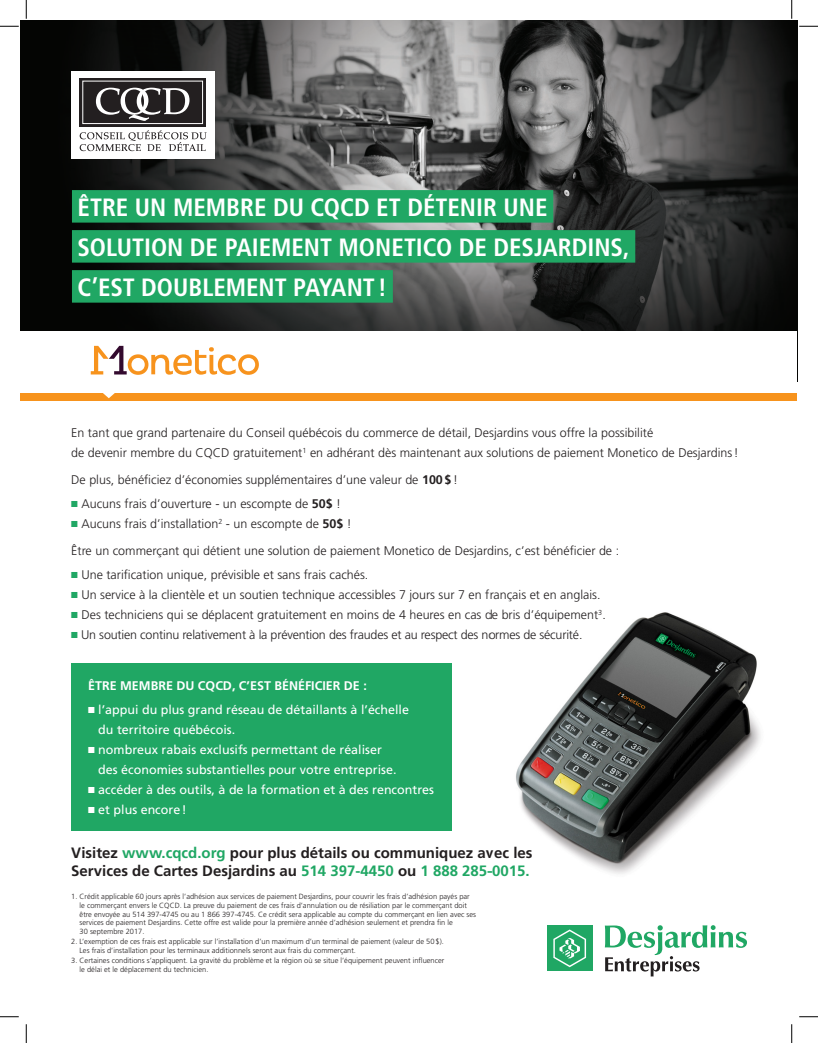
<style>
.page{position:relative;width:818px;height:1043px;background:#fff}
.page>*{position:absolute;margin:0;border:0;box-sizing:border-box;transform-origin:0 0}
.t1{font:700 condensed 25px "Frutiger";letter-spacing:-.005em;color:#fff}
.t2{font:700 15px/18px "Frutiger";color:#231f20}
.t3{font:300 12.5px/20px "Frutiger";color:#231f20}
.t4{font:12.5px/20px "Frutiger";color:#fff}
.t5{font:700 12.5px "Frutiger";color:#fff}
.t6{font:300 7.5px/8.8px "Frutiger";color:#231f20}
.s1{font-weight:700}
.s2{color:#20a764}
</style>
<div class="page">
<img style="left:21px;top:21px;width:776px;height:310px">
<div style="left:71px;top:663px;width:381px;height:167px;background:#20a764"></div>
<div style="left:72px;top:190px;width:481px;height:32px;background:#20a764"></div>
<div style="left:72px;top:230px;width:563px;height:32px;background:#20a764"></div>
<div style="left:72px;top:270px;width:321px;height:32px;background:#20a764"></div>
<div style="left:71px;top:71px;width:144px;height:87px;background:#fff"></div>
<svg style="left:79px;top:78px;width:127px;height:49px"></svg>
<div style="left:82px;top:81px;width:121px;height:43px;background:#231f20;border:1px solid #fff"></div>
<svg style="left:96px;top:88px;width:93px;height:33px"></svg>
<svg style="left:80px;top:130px;width:127px;height:21px"></svg>
<div style="left:547px;top:925px;width:45px;height:46px;background:#20a764"></div>
<svg style="left:553px;top:929px;width:33px;height:38px"></svg>
<svg style="left:604px;top:925px;width:143px;height:51px"></svg>
<img style="left:516px;top:612px;width:245px;height:262px">
<svg style="left:91px;top:346px;width:168px;height:29px"></svg>
<div style="left:21px;top:393px;width:776px;height:7px;background:#f7931d"></div>
<svg style="left:103px;top:393px;width:12px;height:5px"></svg>
<svg style="left:0;top:25px;width:19px;height:2px"></svg>
<svg style="left:799px;top:25px;width:19px;height:2px"></svg>
<svg style="left:0;top:1016px;width:19px;height:1px"></svg>
<svg style="left:799px;top:1016px;width:19px;height:1px"></svg>
<svg style="left:25px;top:0;width:2px;height:19px"></svg>
<svg style="left:25px;top:1024px;width:2px;height:18px"></svg>
<svg style="left:791px;top:0;width:1px;height:19px"></svg>
<svg style="left:791px;top:1024px;width:1px;height:18px"></svg>
<p class="t1" style="left:78px;top:193px;width:471px">ÊTRE UN MEMBRE DU CQCD ET DÉTENIR UNE</p>
<p class="t1" style="left:78px;top:233px;width:553px">SOLUTION DE PAIEMENT MONETICO DE DESJARDINS,</p>
<p class="t1" style="left:78px;top:273px;width:311px">C’EST DOUBLEMENT PAYANT !</p>
<p class="t3" style="left:71px;top:422px;width:669px">En tant que grand partenaire du Conseil québécois du commerce de détail, Desjardins vous offre la possibilité<br>de devenir membre du CQCD gratuitement<sup>1</sup> en adhérant dès maintenant aux solutions de paiement Monetico de Desjardins!</p>
<p class="t3" style="left:71px;top:470px;width:388px">De plus, bénéficiez d’économies supplémentaires d’une valeur de <span class="s1">100$</span>!</p>
<p class="t3" style="left:71px;top:493px;width:271px"><span class="s2">■</span> Aucuns frais d’ouverture - un escompte de <span class="s1">50$</span> !</p>
<p class="t3" style="left:71px;top:513px;width:282px"><span class="s2">■</span> Aucuns frais d’installation<sup>2</sup> - un escompte de <span class="s1">50$</span> !</p>
<p class="t3" style="left:71px;top:541px;width:549px">Être un commerçant qui détient une solution de paiement Monetico de Desjardins, c’est bénéficier de :</p>
<p class="t3" style="left:71px;top:565px;width:298px"><span class="s2">■</span> Une tarification unique, prévisible et sans frais cachés.</p>
<p class="t3" style="left:71px;top:585px;width:530px"><span class="s2">■</span> Un service à la clientèle et un soutien technique accessibles 7 jours sur 7 en français et en anglais.</p>
<p class="t3" style="left:71px;top:605px;width:536px"><span class="s2">■</span> Des techniciens qui se déplacent gratuitement en moins de 4 heures en cas de bris d’équipement<sup>3</sup>.</p>
<p class="t3" style="left:71px;top:625px;width:512px"><span class="s2">■</span> Un soutien continu relativement à la prévention des fraudes et au respect des normes de sécurité.</p>
<p class="t5" style="left:88px;top:678px;width:280px">ÊTRE MEMBRE DU CQCD, C’EST BÉNÉFICIER DE :</p>
<p class="t4" style="left:98px;top:699px;width:312px;text-indent:-10px">■ l’appui du plus grand réseau de détaillants à l’échelle du territoire québécois.</p>
<p class="t4" style="left:98px;top:739px;width:299px;text-indent:-10px">■ nombreux rabais exclusifs permettant de réaliser des économies substantielles pour votre entreprise.</p>
<p class="t4" style="left:88px;top:779px;width:347px">■ accéder à des outils, à de la formation et à des rencontres</p>
<p class="t4" style="left:88px;top:799px;width:100px">■ et plus encore!</p>
<p class="t2" style="left:71px;top:843px;width:463px">Visitez <span class="s2">www.cqcd.org</span> pour plus détails ou communiquez avec les<br>Services de Cartes Desjardins au <span class="s2">514 397-4450</span> ou <span class="s2">1 888 285-0015.</span></p>
<p class="t6" style="left:80px;top:892px;width:398px;text-indent:-8px">1. Crédit applicable 60 jours après l’adhésion aux services de paiement Desjardins, pour couvrir les frais d’adhésion payés par le commerçant envers le CQCD. La preuve du paiement de ces frais d’annulation ou de résiliation par le commerçant doit être envoyée au 514 397-4745 ou au 1 866 397-4745. Ce crédit sera applicable au compte du commerçant en lien avec ses services de paiement Desjardins. Cette offre est valide pour la première année d’adhésion seulement et prendra fin le<br>30 septembre 2017.</p>
<p class="t6" style="left:80px;top:937px;width:365px;text-indent:-8px">2. L’exemption de ces frais est applicable sur l’installation d’un maximum d’un terminal de paiement (valeur de 50$).<br>Les frais d’installation pour les terminaux additionnels seront aux frais du commerçant.</p>
<p class="t6" style="left:80px;top:956px;width:366px;text-indent:-8px">3. Certaines conditions s’appliquent. La gravité du problème et la région où se situe l’équipement peuvent influencer le délai et le déplacement du technicien.</p>
</div>
